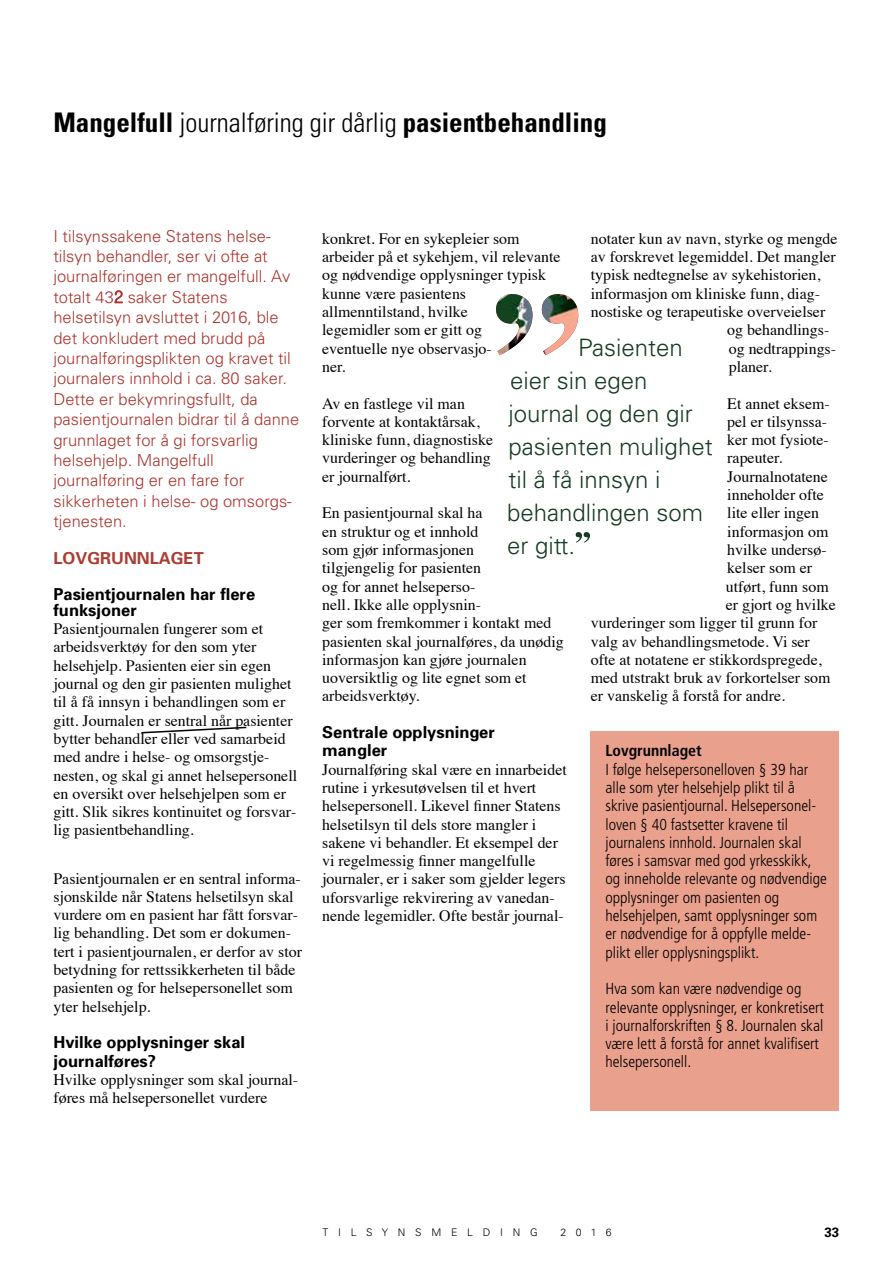
<style>
.page{position:relative;width:893px;height:1263px;background:#fff}
.page>*{position:absolute;margin:0;border:0;box-sizing:border-box;transform-origin:0 0}
.t1{font:700 condensed 27px "Univers";color:#000}
.t2{font:300 24px/33px "Univers LT Std";color:#183b21}
.t3{font:300 16.5px/20.4px "Univers LT Std";color:#ab352f}
.t4{font:700 16.5px/18.3px "Univers";color:#000}
.t5{font:700 16.5px "Univers";color:#ab3e34}
.t6{font:15.9px/18.3px "Times";color:#000}
.t7{font:300 condensed 15.9px/18.3px "Frutiger LT Std";color:#000}
.t8{font:700 condensed 15.9px "Frutiger LT Std";color:#000}
.t9{font:700 13.5px "Univers";color:#000}
.t10{font:300 10.5px "Univers";letter-spacing:.93em;color:#000}
.s1{font-family:"Univers LT Std";font-weight:300}
.s2{font-family:"Gulim";font-weight:400}
</style>
<div class="page">
<img style="left:496px;top:294px;width:82px;height:61px">
<svg style="left:576px;top:532px;width:14px;height:11px"></svg>
<svg style="left:141px;top:726px;width:106px;height:8px"></svg>
<div style="left:591px;top:731px;width:248px;height:379px;background:#e9a08d"></div>
<h1 class="t1" style="left:53px;top:106px;width:555px">Mangelfull <span class="s1">journalføring gir dårlig</span> pasientbehandling</h1>
<p class="t3" style="left:53px;top:226px;width:247px">I tilsynssakene Statens helse&shy;tilsyn behandler, ser vi ofte at journalføringen er mangelfull. Av totalt 43<span class="s2">2</span> saker Statens helsetilsyn avsluttet i 2016, ble det konkludert med brudd på journalføringsplikten og kravet til journalers innhold i ca. 80 saker.<br>Dette er bekymringsfullt, da pasientjournalen bidrar til å danne grunnlaget for å gi forsvarlig helsehjelp. Mangelfull journalføring er en fare for sikkerheten i helse- og omsorgs&shy;tjenesten.</p>
<p class="t5" style="left:53px;top:547px;width:152px">LOVGRUNNLAGET</p>
<p class="t4" style="left:53px;top:586px;width:203px;line-height:15.3px">Pasientjournalen har flere funksjoner</p>
<p class="t6" style="left:53px;top:618px;width:245px">Pasientjournalen fungerer som et arbeidsverktøy for den som yter helsehjelp. Pasienten eier sin egen journal og den gir pasienten mulighet til å få innsyn i behandlingen som er gitt. Journalen er sentral når pasienter bytter behandler eller ved samarbeid med andre i helse- og omsorgstje&shy;nesten, og skal gi annet helsepersonell en oversikt over helsehjelpen som er gitt. Slik sikres kontinuitet og forsvar&shy;lig pasientbehandling.</p>
<p class="t6" style="left:53px;top:868px;width:250px">Pasientjournalen er en sentral informa&shy;sjonskilde når Statens helsetilsyn skal vurdere om en pasient har fått forsvar&shy;lig behandling. Det som er dokumen&shy;tert i pasientjournalen, er derfor av stor betydning for rettssikkerheten til både pasienten og for helsepersonellet som yter helsehjelp.</p>
<p class="t4" style="left:53px;top:1033px;width:193px">Hvilke opplysninger skal journalføres?</p>
<p class="t6" style="left:53px;top:1069px;width:246px">Hvilke opplysninger som skal journal&shy;føres må helsepersonellet vurdere</p>
<p class="t6" style="left:322px;top:228px;width:240px">konkret. For en sykepleier som arbeider på et sykehjem, vil relevante og nødvendige opplysninger typisk kunne være pasientens allmenntilstand, hvilke<br>legemidler som er gitt og<br>eventuelle nye observasjo-<br>ner.</p>
<p class="t6" style="left:322px;top:393px;width:172px">Av en fastlege vil man forvente at kontaktårsak, kliniske funn, diagnostiske vurderinger og behandling er journalført.</p>
<p class="t6" style="left:322px;top:502px;width:243px">En pasientjournal skal ha<br>en struktur og et innhold<br>som gjør informasjonen<br>tilgjengelig for pasienten<br>og for annet helseperso-<br>nell. Ikke alle opplysnin-<br>ger som fremkommer i kontakt med pasienten skal journalføres, da unødig informasjon kan gjøre journalen uoversiktlig og lite egnet som et arbeidsverktøy.</p>
<p class="t4" style="left:322px;top:722px;width:174px">Sentrale opplysninger mangler</p>
<p class="t6" style="left:322px;top:759px;width:246px">Journalføring skal være en innarbeidet rutine i yrkesutøvelsen til et hvert helsepersonell. Likevel finner Statens helsetilsyn til dels store mangler i sakene vi behandler. Et eksempel der vi regelmessig finner mangelfulle journaler, er i saker som gjelder legers uforsvarlige rekvirering av vanedan&shy;nende legemidler. Ofte består journal-</p>
<p class="t6" style="left:591px;top:228px;width:248px">notater kun av navn, styrke og mengde</p>
<p class="t6" style="left:591px;top:246px;width:247px">av forskrevet legemiddel. Det mangler</p>
<p class="t6" style="left:591px;top:265px;width:231px">typisk nedtegnelse av sykehistorien,</p>
<p class="t6" style="left:591px;top:283px;width:231px">informasjon om kliniske funn, diag-</p>
<p class="t6" style="left:591px;top:301px;width:236px">nostiske og terapeutiske overveielser</p>
<p class="t6" style="left:727px;top:319px;width:104px">og behandlings-</p>
<p class="t6" style="left:729px;top:338px;width:109px">og nedtrappings-</p>
<p class="t6" style="left:729px;top:356px;width:44px">planer.</p>
<p class="t6" style="left:727px;top:393px;width:104px">Et annet eksem-</p>
<p class="t6" style="left:727px;top:411px;width:101px">pel er tilsynssa-</p>
<p class="t6" style="left:727px;top:429px;width:103px">ker mot fysiote-</p>
<p class="t6" style="left:727px;top:448px;width:57px">rapeuter.</p>
<p class="t6" style="left:727px;top:466px;width:102px">Journalnotatene</p>
<p class="t6" style="left:727px;top:484px;width:98px">inneholder ofte</p>
<p class="t6" style="left:727px;top:502px;width:93px">lite eller ingen</p>
<p class="t6" style="left:727px;top:521px;width:103px">informasjon om</p>
<p class="t6" style="left:727px;top:539px;width:101px">hvilke undersø-</p>
<p class="t6" style="left:727px;top:557px;width:86px">kelser som er</p>
<p class="t6" style="left:726px;top:576px;width:104px">utført, funn som</p>
<p class="t6" style="left:726px;top:594px;width:111px">er gjort og hvilke</p>
<p class="t6" style="left:591px;top:612px;width:228px">vurderinger som ligger til grunn for</p>
<p class="t6" style="left:591px;top:631px;width:221px">valg av behandlingsmetode. Vi ser</p>
<p class="t6" style="left:591px;top:649px;width:232px">ofte at notatene er stikkordspregede,</p>
<p class="t6" style="left:591px;top:667px;width:241px">med utstrakt bruk av forkortelser som</p>
<p class="t6" style="left:591px;top:685px;width:196px">er vanskelig å forstå for andre.</p>
<h2 class="t2" style="left:507px;top:331px;width:207px;text-indent:71px">Pasienten eier sin egen journal og den gir pasienten mulighet til å få innsyn i behandlingen som er gitt.</h2>
<p class="t8" style="left:605px;top:741px;width:98px">Lovgrunnlaget</p>
<p class="t7" style="left:605px;top:760px;width:223px">I følge helsepersonelloven § 39 har alle som yter helsehjelp plikt til å skrive pasientjournal. Helsepersonel&shy;loven § 40 fastsetter kravene til journalens innhold. Journalen skal føres i samsvar med god yrkesskikk, og inneholde relevante og nødvendige opplysninger om pasienten og helsehjelpen, samt opplysninger som er nødvendige for å oppfylle melde&shy;plikt eller opplysningsplikt.</p>
<p class="t7" style="left:605px;top:980px;width:220px">Hva som kan være nødvendige og relevante opplysninger, er konkretisert i journalforskriften § 8. Journalen skal være lett å forstå for annet kvalifisert helsepersonell.</p>
<p class="t10" style="left:323px;top:1226px;width:217px">TILSYNSMELDING</p>
<p class="t10" style="left:560px;top:1226px;width:53px">2016</p>
<p class="t9" style="left:824px;top:1223px;width:17px">33</p>
</div>
